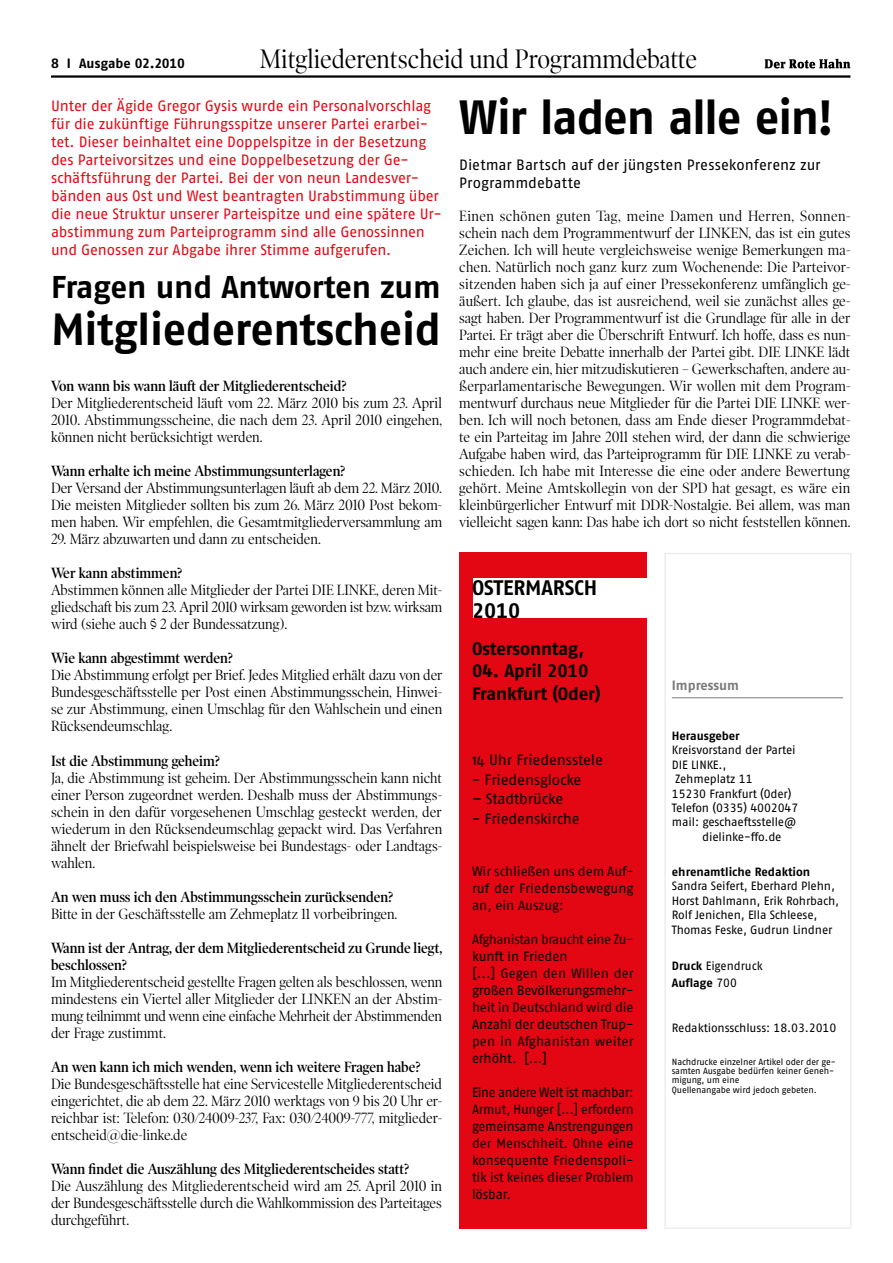
<style>
.page{position:relative;width:893px;height:1263px;background:#fff}
.page>*{position:absolute;margin:0;border:0;box-sizing:border-box;transform-origin:0 0}
.t1{font:48px "Fago No Bold Tf";letter-spacing:-.025em;color:#000;scale:.96 1}
.t2{font:45px "Fago No Bold Tf";letter-spacing:-.01em;color:#000}
.t3{font:31.5px "Fago No Bold Tf";letter-spacing:-.01em;color:#000}
.t4{font:27px "Poynter OS Display Narrow";color:#000}
.t5{font:21px/22.5px "Fago No Bold Tf";letter-spacing:-.005em;color:#000}
.t6{font:18px/22.5px "Fago No Bold Tf";letter-spacing:-.005em;color:#000}
.t7{font:15px/17px "Poynter OS Display Narrow";color:#000;text-align:justify}
.t8{font:15px/18px "Fago No Regular Tf";letter-spacing:-.015em;color:#e30613}
.t9{font:600 15px/17px "Poynter OS Display Narrow";color:#000}
.t10{font:15px/18px "Fago No Regular Tf";color:#000}
.t11{font:15px "Fago No";letter-spacing:-.01em;color:#000}
.t12{font:13.5px/17px "Fago No Regular Tf";letter-spacing:-.01em;color:#000;text-align:justify}
.t13{font:13.5px/17px "Fago No Regular Tf";letter-spacing:-.01em;color:#000;text-align:justify;scale:.96 1}
.t14{font:13.5px "Fago No Bold Tf";color:#000}
.t15{font:13.5px "Fago No Bold Tf";color:#7c7b7b}
.t16{font:12px/14.4px "Fago No Regular Tf";letter-spacing:-.01em;color:#000}
.t17{font:12px "Fago No Bold Tf";color:#000}
.t18{font:9px/9px "Fago No Regular Tf";letter-spacing:-.015em;color:#000}
.s1{font-family:"Fago No Bold Tf"}
.s2{font-family:"Fago No Regular Tf"}
</style>
<div class="page">
<hr style="left:51px;top:75px;width:799px;height:3px;background:#000">
<svg style="left:765px;top:59px;width:85px;height:9px"></svg>
<div style="left:459px;top:553px;width:187px;height:676px;background:#e30613"></div>
<div style="left:664px;top:553px;width:187px;height:676px;border:2px solid #ededed"></div>
<hr style="left:672px;top:697px;width:171px;height:1px;background:#7c7b7b">
<div style="left:473px;top:578px;width:181px;height:40px;background:#fff"></div>
<p class="t14" style="left:51px;top:55px;width:135px">8 I Ausgabe 02.2010</p>
<h3 class="t4" style="left:260px;top:44px;width:439px">Mitgliederentscheid und Programmdebatte</h3>
<p class="t8" style="left:51px;top:96px;width:392px">Unter der Ägide Gregor Gysis wurde ein Personalvorschlag für die zukünftige Führungsspitze unserer Partei erarbei&shy;tet. Dieser beinhaltet eine Doppelspitze in der Besetzung des Parteivorsitzes und eine Doppelbesetzung der Ge&shy;schäftsführung der Partei. Bei der von neun Landesver&shy;bänden aus Ost und West beantragten Urabstimmung über die neue Struktur unserer Parteispitze und eine spätere Ur&shy;abstimmung zum Parteiprogramm sind alle Genossinnen und Genossen zur Abgabe ihrer Stimme aufgerufen.</p>
<h3 class="t3" style="left:51px;top:268px;width:391px">Fragen und Antworten zum</h3>
<h2 class="t2" style="left:51px;top:303px;width:392px">Mitgliederentscheid</h2>
<p class="t9" style="left:51px;top:378px;width:297px">Von wann bis wann läuft der Mitgliederentscheid?</p>
<p class="t7" style="left:51px;top:395px;width:393px">Der Mitgliederentscheid läuft vom 22. März 2010 bis zum 23. April 2010. Abstimmungsscheine, die nach dem 23. April 2010 eingehen, können nicht berücksichtigt werden.</p>
<p class="t9" style="left:51px;top:463px;width:296px">Wann erhalte ich meine Abstimmungsunterlagen?</p>
<p class="t7" style="left:51px;top:480px;width:393px">Der Versand der Abstimmungsunterlagen läuft ab dem 22. März 2010.<br>Die meisten Mitglieder sollten bis zum 26. März 2010 Post bekom&shy;men haben. Wir empfehlen, die Gesamtmitgliederversammlung am</p>
<p class="t7" style="left:51px;top:531px;width:271px">29. März abzuwarten und dann zu entscheiden.</p>
<p class="t9" style="left:51px;top:565px;width:133px">Wer kann abstimmen?</p>
<p class="t7" style="left:51px;top:582px;width:393px">Abstimmen können alle Mitglieder der Partei DIE LINKE, deren Mit&shy;gliedschaft bis zum 23. April 2010 wirksam geworden ist bzw. wirksam wird (siehe auch § 2 der Bundessatzung).</p>
<p class="t9" style="left:51px;top:650px;width:183px">Wie kann abgestimmt werden?</p>
<p class="t7" style="left:51px;top:667px;width:393px">Die Abstimmung erfolgt per Brief. Jedes Mitglied erhält dazu von der Bundesgeschäftsstelle per Post einen Abstimmungsschein, Hinwei&shy;se zur Abstimmung, einen Umschlag für den Wahlschein und einen Rücksendeumschlag.</p>
<p class="t9" style="left:51px;top:752px;width:170px">Ist die Abstimmung geheim?</p>
<p class="t7" style="left:51px;top:769px;width:393px">Ja, die Abstimmung ist geheim. Der Abstimmungsschein kann nicht einer Person zugeordnet werden. Deshalb muss der Abstimmungs&shy;schein in den dafür vorgesehenen Umschlag gesteckt werden, der wiederum in den Rücksendeumschlag gepackt wird. Das Verfahren ähnelt der Briefwahl beispielsweise bei Bundestags- oder Landtags&shy;wahlen.</p>
<p class="t9" style="left:51px;top:888px;width:344px">An wen muss ich den Abstimmungsschein zurücksenden?</p>
<p class="t7" style="left:51px;top:905px;width:348px">Bitte in der Geschäftsstelle am Zehmeplatz 11 vorbeibringen.</p>
<p class="t9" style="left:51px;top:939px;width:393px">Wann ist der Antrag, der dem Mitgliederentscheid zu Grunde liegt, beschlossen?</p>
<p class="t7" style="left:51px;top:973px;width:393px">Im Mitgliederentscheid gestellte Fragen gelten als beschlossen, wenn mindestens ein Viertel aller Mitglieder der LINKEN an der Abstim&shy;mung teilnimmt und wenn eine einfache Mehrheit der Abstimmenden der Frage zustimmt.</p>
<p class="t9" style="left:51px;top:1058px;width:371px">An wen kann ich mich wenden, wenn ich weitere Fragen habe?</p>
<p class="t7" style="left:51px;top:1075px;width:393px">Die Bundesgeschäftsstelle hat eine Servicestelle Mitgliederentscheid eingerichtet, die ab dem 22. März 2010 werktags von 9 bis 20 Uhr er&shy;reichbar ist: Telefon: 030/24009-237, Fax: 030/24009-777, mitglieder&shy;entscheid@die-linke.de</p>
<p class="t9" style="left:51px;top:1160px;width:360px">Wann findet die Auszählung des Mitgliederentscheides statt?</p>
<p class="t7" style="left:51px;top:1177px;width:393px">Die Auszählung des Mitgliederentscheid wird am 25. April 2010 in der Bundesgeschäftsstelle durch die Wahlkommission des Parteitages durchgeführt.</p>
<h1 class="t1" style="left:459px;top:89px;width:391px">Wir laden alle ein!</h1>
<p class="t10" style="left:459px;top:156px;width:363px">Dietmar Bartsch auf der jüngsten Pressekonferenz zur<br>Programmdebatte</p>
<p class="t7" style="left:459px;top:208px;width:393px">Einen schönen guten Tag, meine Damen und Herren, Sonnen&shy;schein nach dem Programmentwurf der LINKEN, das ist ein gutes Zeichen. Ich will heute vergleichsweise wenige Bemerkungen ma&shy;chen. Natürlich noch ganz kurz zum Wochenende: Die Parteivor&shy;sitzenden haben sich ja auf einer Pressekonferenz umfänglich ge&shy;äußert. Ich glaube, das ist ausreichend, weil sie zunächst alles ge&shy;sagt haben. Der Programmentwurf ist die Grundlage für alle in der Partei. Er trägt aber die Überschrift Entwurf. Ich hoffe, dass es nun&shy;mehr eine breite Debatte innerhalb der Partei gibt. DIE LINKE lädt auch andere ein, hier mitzudiskutieren – Gewerkschaften, andere au&shy;ßerparlamentarische Bewegungen. Wir wollen mit dem Program&shy;mentwurf durchaus neue Mitglieder für die Partei DIE LINKE wer&shy;ben. Ich will noch betonen, dass am Ende dieser Programmdebat&shy;te ein Parteitag im Jahre 2011 stehen wird, der dann die schwierige Aufgabe haben wird, das Parteiprogramm für DIE LINKE zu verab&shy;schieden. Ich habe mit Interesse die eine oder andere Bewertung gehört. Meine Amtskollegin von der SPD hat gesagt, es wäre ein kleinbürgerlicher Entwurf mit DDR-Nostalgie. Bei allem, was man vielleicht sagen kann: Das habe ich dort so nicht feststellen können.</p>
<h3 class="t5" style="left:472px;top:576px;width:127px">OSTERMARSCH<br>2010</h3>
<p class="t6" style="left:472px;top:637px;width:114px">Ostersonntag,</p>
<p class="t6" style="left:472px;top:660px;width:130px">04. April 2010<br>Frankfurt (Oder)</p>
<p class="t11" style="left:472px;top:752px;width:132px">14 Uhr Friedensstele</p>
<p class="t11" style="left:472px;top:771px;width:111px">- Friedensglocke</p>
<p class="t11" style="left:472px;top:791px;width:93px">– Stadtbrücke</p>
<p class="t11" style="left:472px;top:810px;width:109px">- Friedenskirche</p>
<p class="t12" style="left:472px;top:863px;width:163px">Wir schließen uns dem Auf&shy;ruf der Friedensbewegung an, ein Auszug:</p>
<p class="t12" style="left:472px;top:931px;width:163px;text-align:left">Afghanistan braucht eine Zu&shy;kunft in Frieden<br>[...] Gegen den Willen der großen Bevölkerungsmehr&shy;heit in Deutschland wird die<br>Anzahl der deutschen Trup&shy;pen in Afghanistan weiter erhöht. [...]</p>
<p class="t13" style="left:472px;top:1084px;width:170px">Eine andere Welt ist machbar:<br>Armut, Hunger [...] erfordern gemeinsame Anstrengungen der Menschheit. Ohne eine konsequente Friedenspoli&shy;tik ist keines dieser Problem lösbar.</p>
<p class="t15" style="left:672px;top:678px;width:69px">Impressum</p>
<p class="t17" style="left:672px;top:729px;width:69px">Herausgeber</p>
<p class="t16" style="left:672px;top:743px;width:125px">Kreisvorstand der Partei</p>
<p class="t16" style="left:672px;top:757px;width:56px">DIE LINKE.,</p>
<p class="t16" style="left:675px;top:772px;width:79px">Zehmeplatz 11</p>
<p class="t16" style="left:672px;top:786px;width:121px">15230 Frankfurt (Oder)</p>
<p class="t16" style="left:672px;top:800px;width:128px">Telefon (0335) 4002047</p>
<p class="t16" style="left:672px;top:815px;width:126px">mail: geschaeftsstelle@</p>
<p class="t16" style="left:702px;top:829px;width:81px">dielinke-ffo.de</p>
<p class="t17" style="left:672px;top:865px;width:140px">ehrenamtliche Redaktion</p>
<p class="t16" style="left:672px;top:879px;width:169px">Sandra Seifert, Eberhard Plehn,<br>Horst Dahlmann, Erik Rohrbach,<br>Rolf Jenichen, Ella Schleese,<br>Thomas Feske, Gudrun Lindner</p>
<p class="t16" style="left:672px;top:958px;width:92px"><span class="s1">Druck</span> Eigendruck</p>
<p class="t17" style="left:672px;top:975px;width:67px">Auflage <span class="s2">700</span></p>
<p class="t16" style="left:672px;top:1021px;width:166px">Redaktionsschluss: 18.03.2010</p>
<p class="t18" style="left:672px;top:1057px;width:165px">Nachdrucke einzelner Artikel oder der ge&shy;samten Ausgabe bedürfen keiner Geneh&shy;migung, um eine</p>
<p class="t18" style="left:672px;top:1085px;width:146px">Quellenangabe wird jedoch gebeten.</p>
</div>
